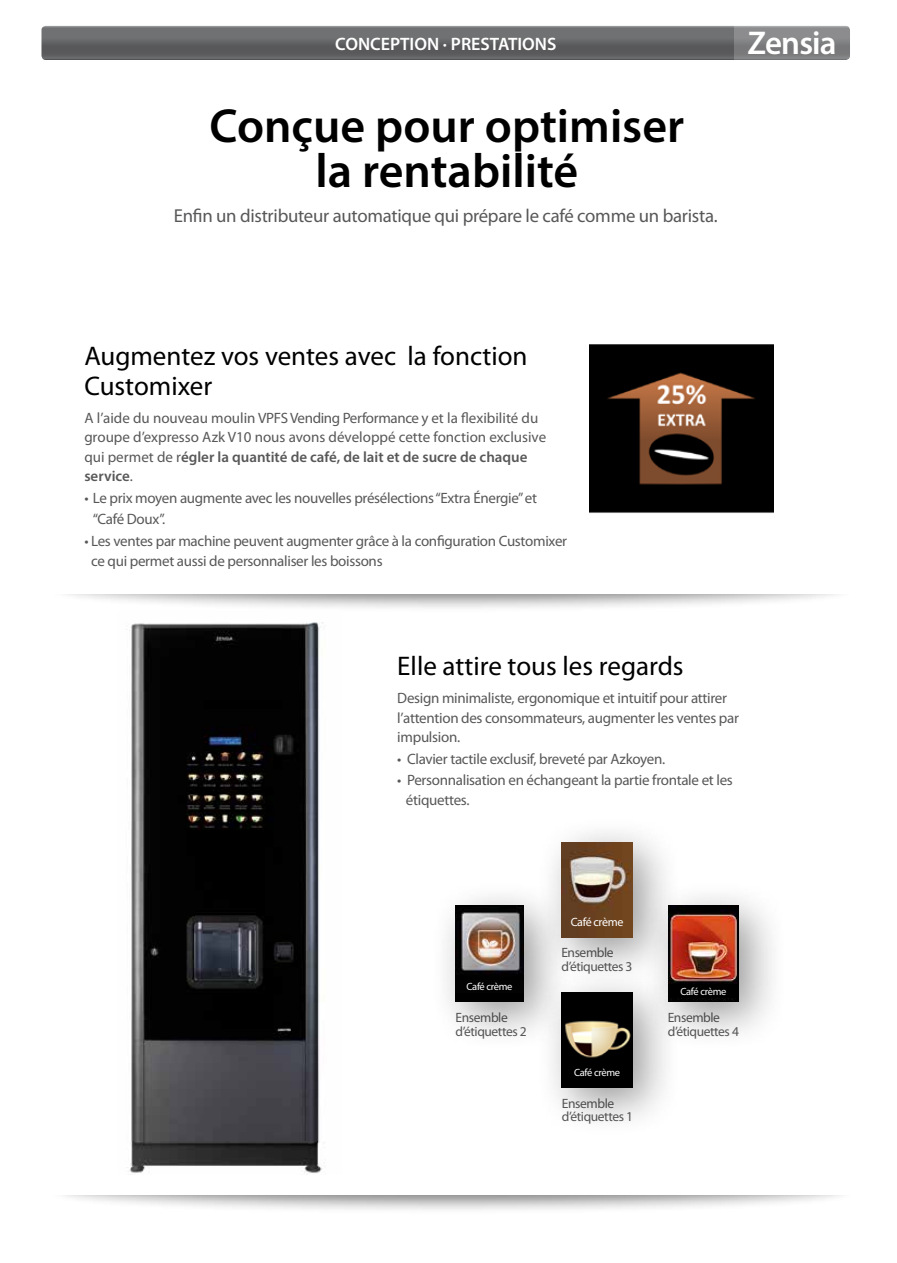
<style>
.page{position:relative;width:897px;height:1263px;background:#fff}
.page>*{position:absolute;margin:0;border:0;box-sizing:border-box;transform-origin:0 0}
.t1{font:600 48px/45px "Myriad Pro";color:#000;text-align:center}
.t2{font:600 33px "Myriad Pro";letter-spacing:-.025em;color:#fff}
.t3{font:27px/30px "Myriad Pro";color:#000}
.t4{font:18.75px "Myriad Pro";letter-spacing:-.015em;color:#58585a}
.t5{font:600 18px "Myriad Pro";color:#fff}
.t6{font:15px/19.5px "Myriad Pro";letter-spacing:-.02em;color:#58585a}
.t7{font:15px/19.5px "Myriad Pro";color:#58585a}
.t8{font:13.5px/13.5px "Myriad Pro";letter-spacing:-.03em;color:#58585a}
.t9{font:12px "Myriad Pro";letter-spacing:-.03em;color:#fff}
.t10{font:10.5px "Myriad Pro";letter-spacing:-.03em;color:#fff}
.s1{font-weight:600}
</style>
<div class="page">
<svg style="left:41px;top:26px;width:692px;height:34px;background:#666769"></svg>
<div style="left:733px;top:26px;width:116px;height:34px;background:linear-gradient(to right,#838385,#838385)"></div>
<div style="left:46px;top:1154px;width:810px;height:61px;background:#000;opacity:.5"></div>
<div style="left:36px;top:1135px;width:835px;height:59px;background:#fff"></div>
<div style="left:46px;top:552px;width:810px;height:62px;background:#000;opacity:.5"></div>
<div style="left:36px;top:553px;width:835px;height:40px;background:#fff"></div>
<img style="left:118px;top:611px;width:224px;height:564px">
<img style="left:589px;top:344px;width:184px;height:169px">
<div style="left:535px;top:816px;width:147px;height:171px;background:#000;opacity:.4"></div>
<img style="left:561px;top:842px;width:71px;height:95px">
<div style="left:429px;top:880px;width:144px;height:171px;background:#000;opacity:.4"></div>
<img style="left:455px;top:906px;width:68px;height:95px">
<div style="left:642px;top:880px;width:146px;height:171px;background:#000;opacity:.4"></div>
<img style="left:668px;top:906px;width:70px;height:95px">
<div style="left:535px;top:966px;width:147px;height:172px;background:#000;opacity:.4"></div>
<img style="left:561px;top:992px;width:71px;height:96px">
<div style="left:561px;top:1065px;width:71px;height:13px;background:#000"></div>
<div style="left:668px;top:984px;width:70px;height:14px;background:#000"></div>
<div style="left:455px;top:980px;width:68px;height:13px;background:#030304"></div>
<p class="t5" style="left:335px;top:33px;width:223px">CONCEPTION · PRESTATIONS</p>
<h1 class="t1" style="left:209px;top:102px;width:476px">Conçue pour optimiser la rentabilité</h1>
<p class="t4" style="left:174px;top:204px;width:545px">Enfin un distributeur automatique qui prépare le café comme un barista.</p>
<h2 class="t2" style="left:747px;top:22px;width:91px">Zensia</h2>
<h3 class="t3" style="left:84px;top:340px;width:444px">Augmentez vos ventes avec la fonction<br>Customixer</h3>
<p class="t7" style="left:84px;top:408px;width:463px">A l’aide du nouveau moulin VPFS Vending Performance y et la flexibilité du groupe d’expresso Azk V10 nous avons développé cette fonction exclusive qui permet de r<span class="s1">égler la quantité de café, de lait et de sucre de chaque service</span>.</p>
<p class="t6" style="left:93px;top:487px;width:445px;line-height:21.6px;text-indent:-9px">• Le prix moyen augmente avec les nouvelles présélections “Extra Énergie” et “Café Doux”.</p>
<p class="t6" style="left:91px;top:531px;width:477px;text-indent:-7px">• Les ventes par machine peuvent augmenter grâce à la configuration Customixer ce qui permet aussi de personnaliser les boissons</p>
<h3 class="t3" style="left:397px;top:650px;width:288px">Elle attire tous les regards</h3>
<p class="t6" style="left:397px;top:688px;width:343px">Design minimaliste, ergonomique et intuitif pour attirer l’attention des consommateurs, augmenter les ventes par impulsion.</p>
<p class="t6" style="left:397px;top:749px;width:269px">• Clavier tactile exclusif, breveté par Azkoyen.</p>
<p class="t6" style="left:406px;top:770px;width:328px;text-indent:-9px">• Personnalisation en échangeant la partie frontale et les étiquettes.</p>
<p class="t9" style="left:570px;top:914px;width:54px">Café crème</p>
<p class="t10" style="left:466px;top:980px;width:47px">Café crème</p>
<p class="t8" style="left:455px;top:1011px;width:73px">Ensemble d’étiquettes 2</p>
<p class="t8" style="left:561px;top:945px;width:73px">Ensemble d’étiquettes 3</p>
<p class="t10" style="left:574px;top:1066px;width:47px">Café crème</p>
<p class="t8" style="left:561px;top:1096px;width:73px">Ensemble d’étiquettes 1</p>
<p class="t10" style="left:680px;top:985px;width:47px">Café crème</p>
<p class="t8" style="left:667px;top:1011px;width:73px">Ensemble d’étiquettes 4</p>
</div>
